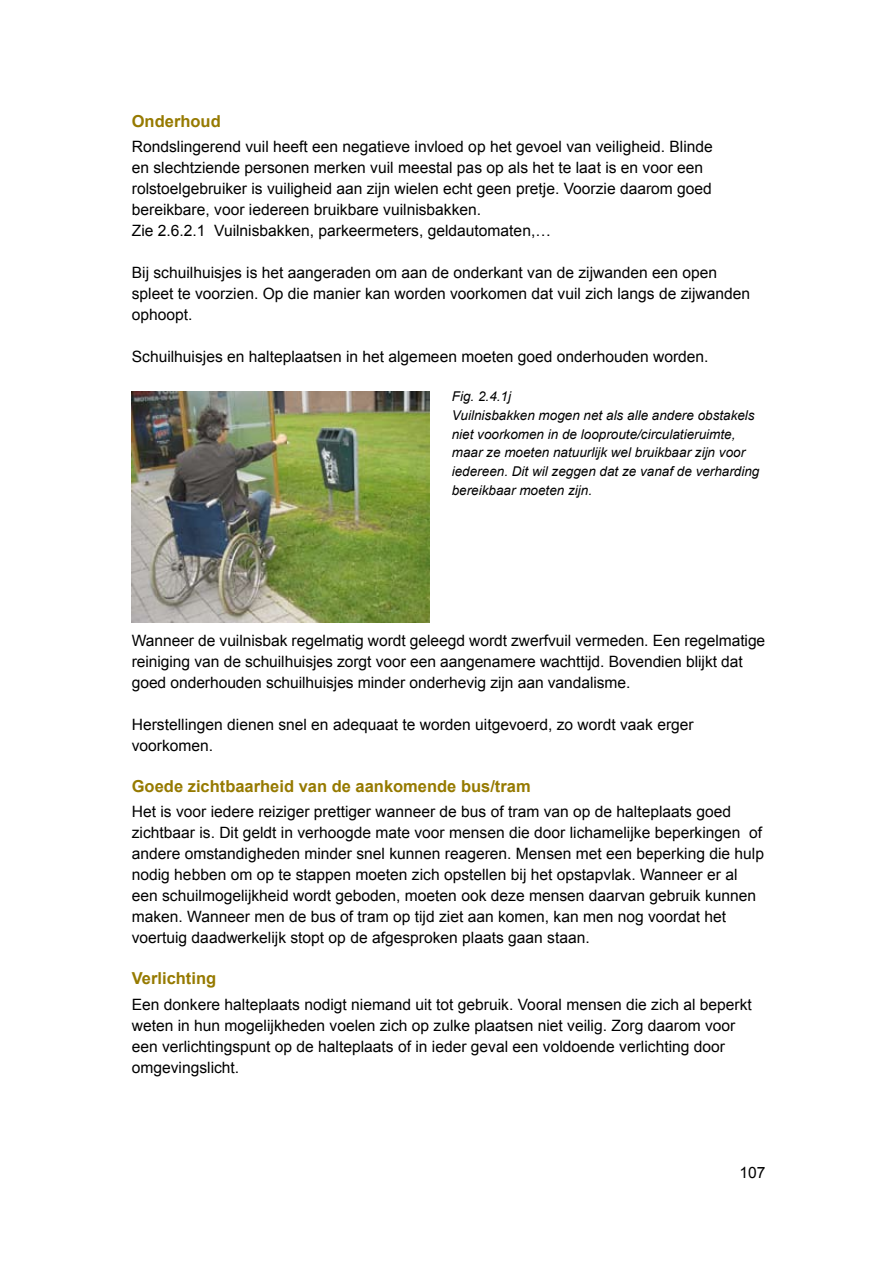
<style>
.page{position:relative;width:893px;height:1263px;background:#fff}
.page>*{position:absolute;margin:0;border:0;box-sizing:border-box;transform-origin:0 0}
.t1{font:700 16.5px "Arial";color:#967a00}
.t2{font:15.6px/21px "Arial";color:#000}
.t3{font:italic 13.5px/18.8px "Arial";color:#000}
</style>
<div class="page">
<img style="left:132px;top:391px;width:297px;height:232px">
<p class="t1" style="left:132px;top:110px;width:90px">Onderhoud</p>
<p class="t2" style="left:132px;top:136px;width:583px">Rondslingerend vuil heeft een negatieve invloed op het gevoel van veiligheid. Blinde en slechtziende personen merken vuil meestal pas op als het te laat is en voor een rolstoelgebruiker is vuiligheid aan zijn wielen echt geen pretje. Voorzie daarom goed bereikbare, voor iedereen bruikbare vuilnisbakken.<br>Zie 2.6.2.1 Vuilnisbakken, parkeermeters, geldautomaten,…</p>
<p class="t2" style="left:132px;top:262px;width:620px">Bij schuilhuisjes is het aangeraden om aan de onderkant van de zijwanden een open spleet te voorzien. Op die manier kan worden voorkomen dat vuil zich langs de zijwanden ophoopt.</p>
<p class="t2" style="left:132px;top:346px;width:578px">Schuilhuisjes en halteplaatsen in het algemeen moeten goed onderhouden worden.</p>
<p class="t3" style="left:452px;top:387px;width:309px">Fig. 2.4.1j<br>Vuilnisbakken mogen net als alle andere obstakels niet voorkomen in de looproute/circulatieruimte, maar ze moeten natuurlijk wel bruikbaar zijn voor iedereen. Dit wil zeggen dat ze vanaf de verharding bereikbaar moeten zijn.</p>
<p class="t2" style="left:132px;top:630px;width:635px">Wanneer de vuilnisbak regelmatig wordt geleegd wordt zwerfvuil vermeden. Een regelmatige reiniging van de schuilhuisjes zorgt voor een aangenamere wachttijd. Bovendien blijkt dat goed onderhouden schuilhuisjes minder onderhevig zijn aan vandalisme.</p>
<p class="t2" style="left:132px;top:714px;width:563px">Herstellingen dienen snel en adequaat te worden uitgevoerd, zo wordt vaak erger voorkomen.</p>
<p class="t1" style="left:132px;top:775px;width:400px">Goede zichtbaarheid van de aankomende bus/tram</p>
<p class="t2" style="left:132px;top:801px;width:634px">Het is voor iedere reiziger prettiger wanneer de bus of tram van op de halteplaats goed zichtbaar is. Dit geldt in verhoogde mate voor mensen die door lichamelijke beperkingen of andere omstandigheden minder snel kunnen reageren. Mensen met een beperking die hulp nodig hebben om op te stappen moeten zich opstellen bij het opstapvlak. Wanneer er al een schuilmogelijkheid wordt geboden, moeten ook deze mensen daarvan gebruik kunnen maken. Wanneer men de bus of tram op tijd ziet aan komen, kan men nog voordat het voertuig daadwerkelijk stopt op de afgesproken plaats gaan staan.</p>
<p class="t1" style="left:132px;top:967px;width:86px">Verlichting</p>
<p class="t2" style="left:132px;top:994px;width:622px">Een donkere halteplaats nodigt niemand uit tot gebruik. Vooral mensen die zich al beperkt weten in hun mogelijkheden voelen zich op zulke plaatsen niet veilig. Zorg daarom voor een verlichtingspunt op de halteplaats of in ieder geval een voldoende verlichting door omgevingslicht.</p>
<p class="t2" style="left:739px;top:1162px;width:28px">107</p>
</div>
